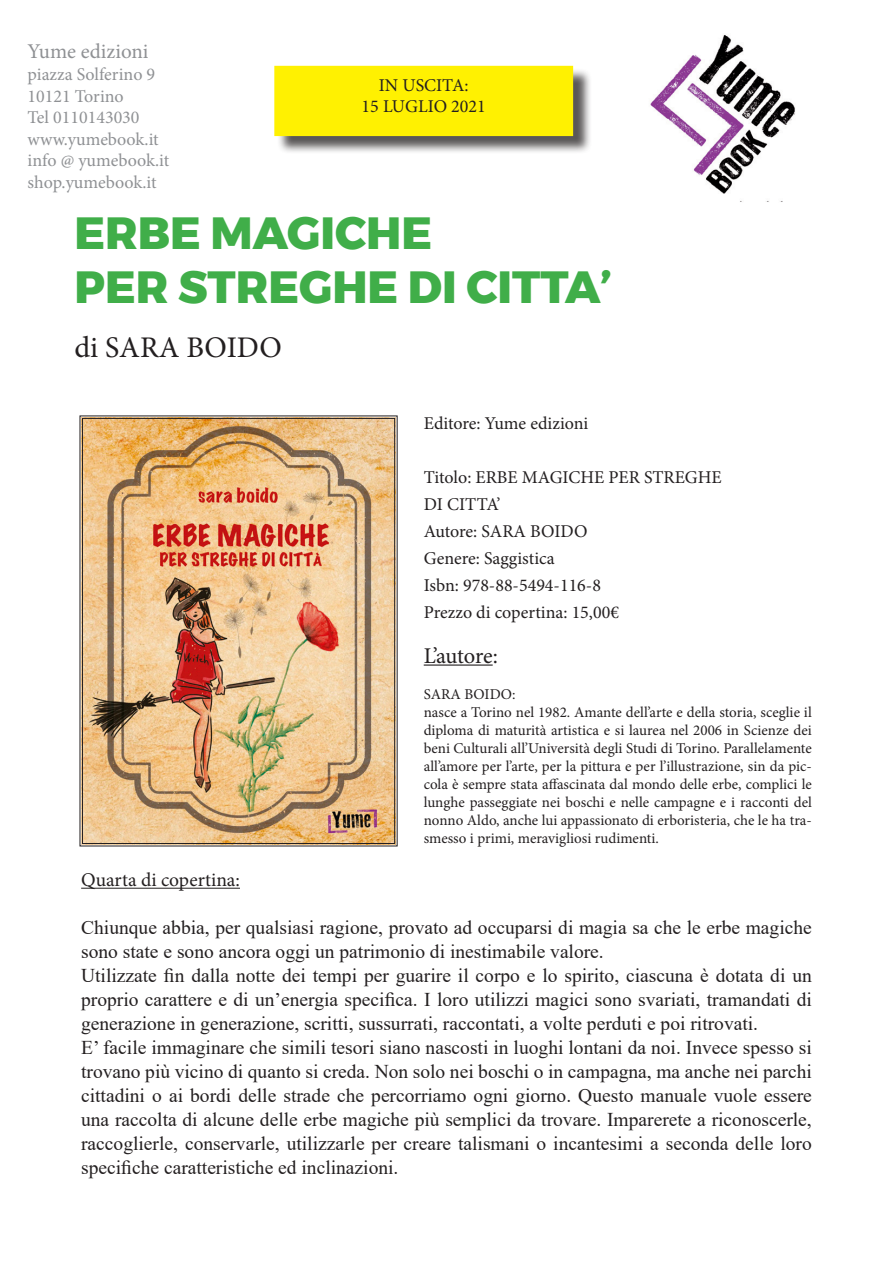
<style>
.page{position:relative;width:893px;height:1263px;background:#fff}
.page>*{position:absolute;margin:0;border:0;box-sizing:border-box;transform-origin:0 0}
.t1{font:800 45px "Montserrat";color:#40ae49}
.t2{font:30px "Minion Pro";color:#231f20}
.t3{font:22.5px "Minion Pro";letter-spacing:-.01em;color:#231f20}
.t4{font:21px "Minion Pro";color:#8f9194}
.t5{font:19.5px/24px "Times New Roman";color:#231f20;text-align:justify}
.t6{font:19.5px "Minion Pro";color:#231f20}
.t7{font:18px/27px "Minion Pro";color:#231f20}
.t8{font:18px "Minion Pro";color:#8f9194}
.t9{font:15px/18px "Minion Pro";color:#231f20;text-align:justify}
</style>
<div class="page">
<img style="left:79px;top:415px;width:319px;height:431px">
<div style="left:82px;top:418px;width:313px;height:426px;border:1px solid #231f20"></div>
<img style="left:650px;top:35px;width:145px;height:167px">
<hr style="left:81px;top:888px;width:159px;height:1px;background:#231f20">
<hr style="left:424px;top:664px;width:69px;height:2px;background:#231f20">
<div style="left:277px;top:68px;width:315px;height:87px;background:#231f20;opacity:.75"></div>
<div style="left:275px;top:67px;width:297px;height:68px;background:#fff101"></div>
<div style="left:274px;top:66px;width:299px;height:70px;border:2px solid #fff101"></div>
<p class="t4" style="left:28px;top:38px;width:122px">Yume edizioni</p>
<p class="t8" style="left:28px;top:62px;width:129px">piazza Solferino 9</p>
<p class="t8" style="left:28px;top:84px;width:98px">10121 Torino</p>
<p class="t8" style="left:28px;top:105px;width:113px">Tel 0110143030</p>
<p class="t8" style="left:28px;top:127px;width:133px">www.yumebook.it</p>
<p class="t8" style="left:28px;top:149px;width:143px">info @ yumebook.it</p>
<p class="t8" style="left:28px;top:170px;width:130px">shop.yumebook.it</p>
<p class="t7" style="left:379px;top:72px;width:91px">IN USCITA:</p>
<p class="t7" style="left:362px;top:93px;width:126px">15 LUGLIO 2021</p>
<p class="t1" style="left:74px;top:197px;width:359px">ERBE MAGICHE</p>
<p class="t1" style="left:74px;top:251px;width:539px">PER STREGHE DI CITTA’</p>
<p class="t2" style="left:74px;top:328px;width:209px">di SARA BOIDO</p>
<p class="t7" style="left:424px;top:410px;width:166px">Editore: Yume edizioni</p>
<p class="t7" style="left:424px;top:464px;width:300px">Titolo: ERBE MAGICHE PER STREGHE<br>DI CITTA’</p>
<p class="t7" style="left:424px;top:518px;width:165px">Autore: SARA BOIDO</p>
<p class="t7" style="left:424px;top:545px;width:133px">Genere: Saggistica</p>
<p class="t7" style="left:424px;top:572px;width:179px">Isbn: 978-88-5494-116-8</p>
<p class="t7" style="left:424px;top:599px;width:197px">Prezzo di copertina: 15,00€</p>
<p class="t3" style="left:424px;top:640px;width:76px">L’autore:</p>
<p class="t9" style="left:424px;top:685px;width:93px">SARA BOIDO:</p>
<p class="t9" style="left:424px;top:703px;width:390px">nasce a Torino nel 1982. Amante dell’arte e della storia, sceglie il diploma di maturità artistica e si laurea nel 2006 in Scienze dei beni Culturali all’Università degli Studi di Torino. Parallelamente all’amore per l’arte, per la pittura e per l’illustrazione, sin da pic&shy;cola è sempre stata affascinata dal mondo delle erbe, complici le lunghe passeggiate nei boschi e nelle campagne e i racconti del nonno Aldo, anche lui appassionato di erboristeria, che le ha tra&shy;smesso i primi, meravigliosi rudimenti.</p>
<p class="t6" style="left:81px;top:867px;width:160px">Quarta di copertina:</p>
<p class="t5" style="left:81px;top:915px;width:732px">Chiunque abbia, per qualsiasi ragione, provato ad occuparsi di magia sa che le erbe magiche sono state e sono ancora oggi un patrimonio di inestimabile valore.</p>
<p class="t5" style="left:81px;top:963px;width:732px">Utilizzate fin dalla notte dei tempi per guarire il corpo e lo spirito, ciascuna è dotata di un proprio carattere e di un’energia specifica. I loro utilizzi magici sono svariati, tramandati di generazione in generazione, scritti, sussurrati, raccontati, a volte perduti e poi ritrovati.</p>
<p class="t5" style="left:81px;top:1035px;width:732px">E’ facile immaginare che simili tesori siano nascosti in luoghi lontani da noi. Invece spesso si trovano più vicino di quanto si creda. Non solo nei boschi o in campagna, ma anche nei parchi cittadini o ai bordi delle strade che percorriamo ogni giorno. Questo manuale vuole essere una raccolta di alcune delle erbe magiche più semplici da trovare. Imparerete a riconoscerle, raccoglierle, conservarle, utilizzarle per creare talismani o incantesimi a seconda delle loro specifiche caratteristiche ed inclinazioni.</p>
</div>
